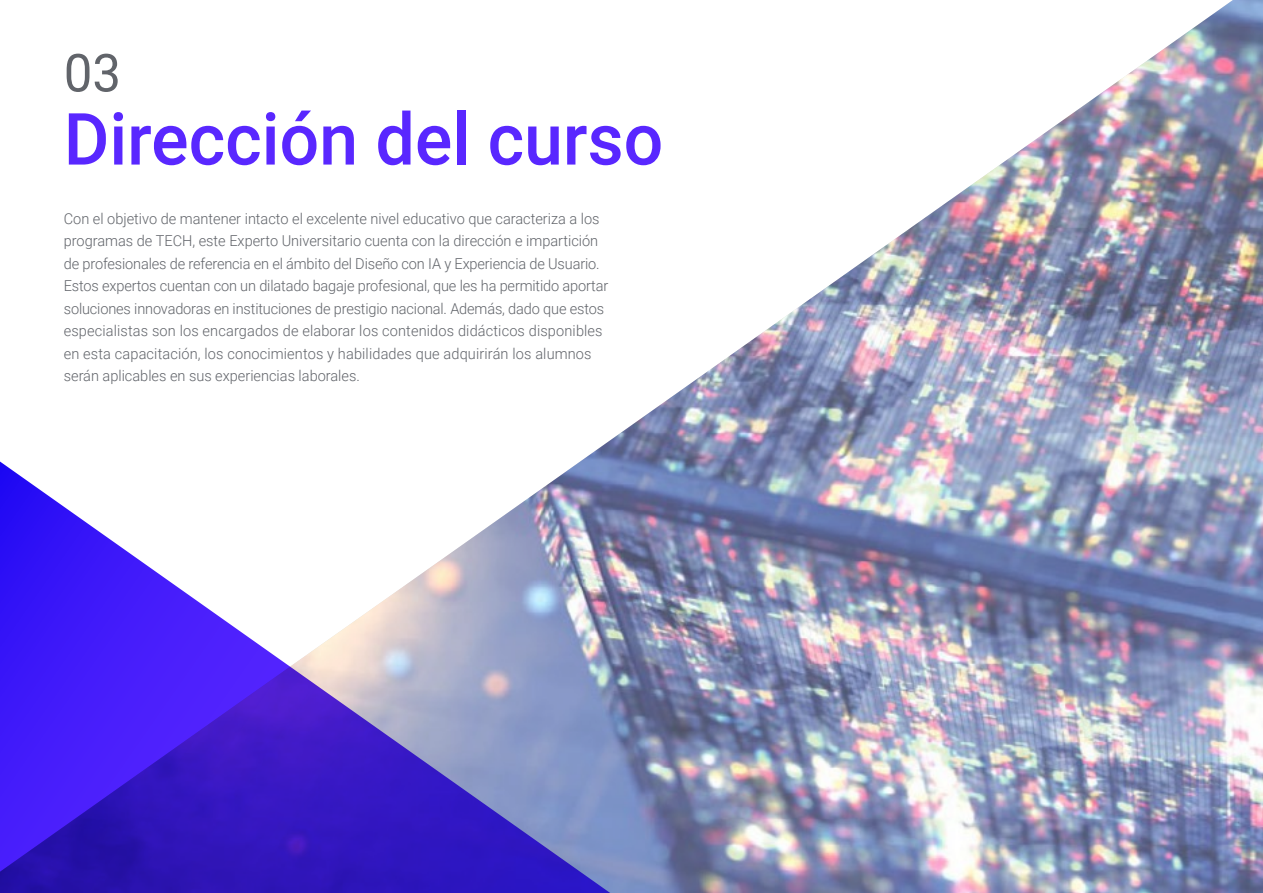
<style>
.page{position:relative;width:1263px;height:893px;background:#fff}
.page>*{position:absolute;margin:0;border:0;box-sizing:border-box;transform-origin:0 0}
.t1{font:500 72px "Roboto";color:#5927ff}
.t2{font:52.5px "Roboto";color:#61646a}
.t3{font:300 15px/22.5px "Roboto";color:#61646a}
</style>
<div class="page">
<img style="left:602px;top:0;width:661px;height:893px">
<svg style="left:0;top:446px;width:640px;height:447px"></svg>
<h2 class="t2" style="left:64px;top:36px;width:59px">03</h2>
<h1 class="t1" style="left:64px;top:89px;width:601px">Dirección del curso</h1>
<p class="t3" style="left:64px;top:207px;width:546px">Con el objetivo de mantener intacto el excelente nivel educativo que caracteriza a los programas de TECH, este Experto Universitario cuenta con la dirección e impartición de profesionales de referencia en el ámbito del Diseño con IA y Experiencia de Usuario.<br>Estos expertos cuentan con un dilatado bagaje profesional, que les ha permitido aportar soluciones innovadoras en instituciones de prestigio nacional. Además, dado que estos especialistas son los encargados de elaborar los contenidos didácticos disponibles en esta capacitación, los conocimientos y habilidades que adquirirán los alumnos serán aplicables en sus experiencias laborales.</p>
</div>
